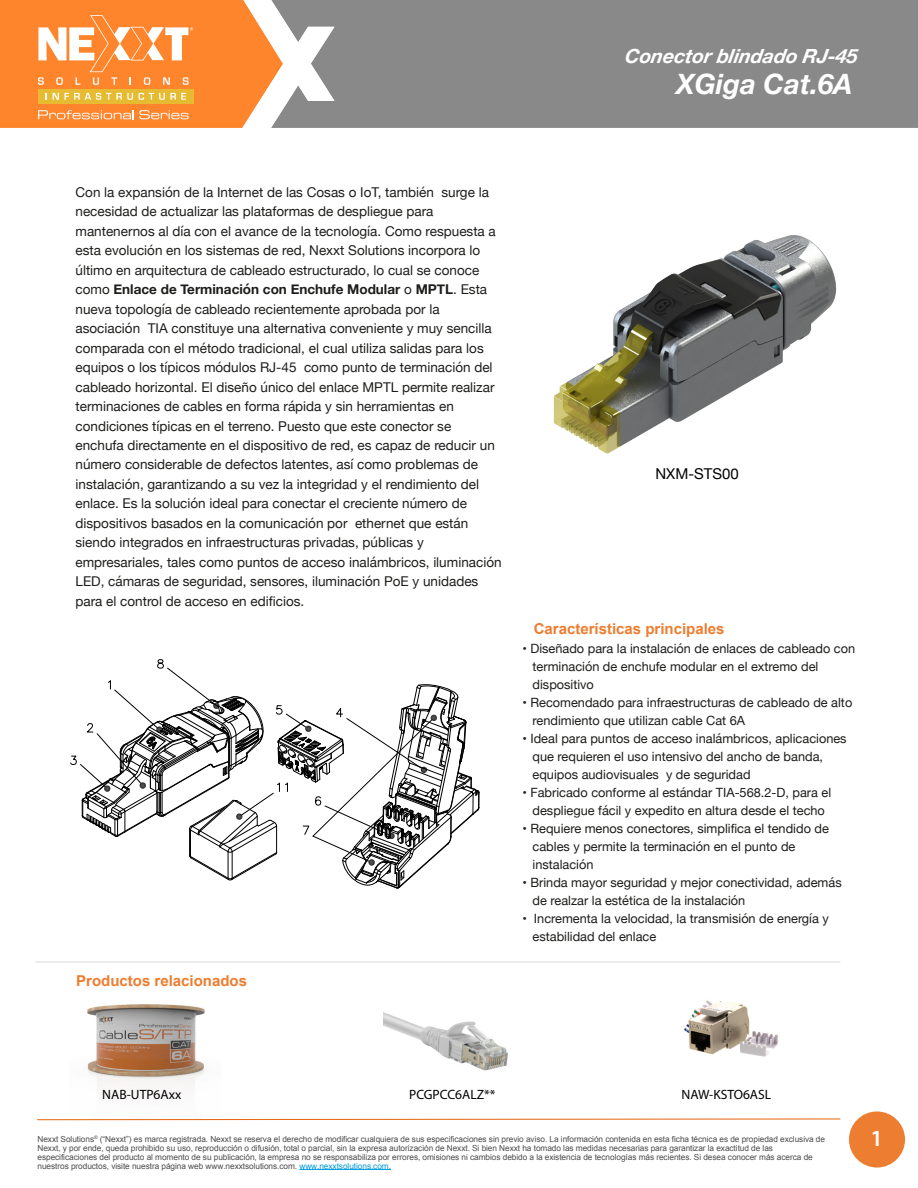
<style>
.page{position:relative;width:918px;height:1188px;background:#fff}
.page>*{position:absolute;margin:0;border:0;box-sizing:border-box;transform-origin:0 0}
.t1{font:italic 700 28.05px "Helvetica Neue";color:#fff}
.t2{font:600 23.25px "Myriad Pro";color:#fff}
.t3{font:italic 700 19.5px "Helvetica Neue";color:#fff}
.t4{font:700 15px "Arial";color:#ed7d31}
.t5{font:15px "Helvetica Neue";color:#000}
.t6{font:13.5px/19.5px "Helvetica Neue";color:#1d1d1b}
.t7{font:13.5px "Myriad Pro";color:#000}
.t8{font:12.75px/18px "Helvetica Neue";color:#1d1d1b}
.t9{font:8.25px/9px "Arial";letter-spacing:-.005em;color:#4c4c4e}
.s1{font-weight:700}
.s2{color:#009bdb}
</style>
<div class="page">
<img style="left:553px;top:235px;width:284px;height:219px">
<img style="left:65px;top:1004px;width:160px;height:117px">
<svg style="left:37px;top:1118px;width:803px;height:2px"></svg>
<div style="left:849px;top:1111px;width:56px;height:57px;background:#ed7d31;border-radius:50%"></div>
<div style="left:334px;top:0;width:584px;height:128px;background:#898989"></div>
<svg style="left:0;top:0;width:334px;height:128px"></svg>
<hr style="left:299px;top:1169px;width:92px;height:1px;background:#009bdb">
<svg style="left:70px;top:659px;width:410px;height:230px"></svg>
<img style="left:383px;top:1012px;width:125px;height:59px">
<img style="left:683px;top:1000px;width:95px;height:57px">
<hr style="left:35px;top:962px;width:805px;height:1px;background:#d9d8d6">
<h3 class="t3" style="left:625px;top:41px;width:238px">Conectorblindado RJ-45</h3>
<h1 class="t1" style="left:676px;top:62px;width:178px">XGiga Cat.6A</h1>
<p class="t6" style="left:76px;top:183px;width:428px">Con la expansión de la Internet de las Cosas o IoT, también surge la necesidad de actualizar las plataformas de despliegue para mantenernos al día con el avance de la tecnología. Como respuesta a esta evolución en los sistemas de red, Nexxt Solutions incorpora lo último en arquitectura de cableado estructurado, lo cual se conoce como <span class="s1">Enlace de Terminación con Enchufe Modular</span> o <span class="s1">MPTL</span>. Esta nueva topología de cableado recientemente aprobada por la asociación TIA constituye una alternativa conveniente y muy sencilla comparada con el método tradicional, el cual utiliza salidas para los equipos o los típicos módulos RJ-45 como punto de terminación del cableado horizontal. El diseño único del enlace MPTL permite realizar terminaciones de cables en forma rápida y sin herramientas en condiciones típicas en el terreno. Puesto que este conector se enchufa directamente en el dispositivo de red, es capaz de reducir un número considerable de defectos latentes, así como problemas de instalación, garantizando a su vez la integridad y el rendimiento del enlace. Es la solución ideal para conectar el creciente número de dispositivos basados en la comunicación por ethernet que están siendo integrados en infraestructuras privadas, públicas y empresariales, tales como puntos de acceso inalámbricos, iluminación LED, cámaras de seguridad, sensores, iluminación PoE y unidades para el control de acceso en edificios.</p>
<p class="t4" style="left:76px;top:971px;width:172px">Productos relacionados</p>
<p class="t5" style="left:656px;top:463px;width:85px">NXM-STS00</p>
<p class="t4" style="left:534px;top:618px;width:192px">Características principales</p>
<p class="t8" style="left:533px;top:640px;width:324px;text-indent:-10px">• Diseñado para la instalación de enlaces de cableado con terminación de enchufe modular en el extremo del dispositivo</p>
<p class="t8" style="left:533px;top:694px;width:321px;text-indent:-10px">• Recomendado para infraestructuras de cableado de alto rendimiento que utilizan cable Cat 6A</p>
<p class="t8" style="left:533px;top:730px;width:316px;text-indent:-10px">• Ideal para puntos de acceso inalámbricos, aplicaciones que requieren el uso intensivo del ancho de banda, equipos audiovisuales y de seguridad</p>
<p class="t8" style="left:522px;top:784px;width:310px;text-align:center">• Fabricado conforme al estándar TIA-568.2-D, para el despliegue fácil y expedito en altura desde el techo</p>
<p class="t8" style="left:533px;top:820px;width:298px;text-indent:-10px">• Requiere menos conectores, simplifica el tendido de cables y permite la terminación en el punto de instalación</p>
<p class="t8" style="left:533px;top:874px;width:311px;text-indent:-10px">• Brinda mayor seguridad y mejor conectividad, además de realzar la estética de la instalación</p>
<p class="t8" style="left:533px;top:910px;width:298px;text-indent:-10px">• Incrementa la velocidad, la transmisión de energía y estabilidad del enlace</p>
<p class="t7" style="left:102px;top:1086px;width:80px">NAB-UTP6Axx</p>
<p class="t7" style="left:409px;top:1086px;width:88px">PCGPCC6ALZ**</p>
<p class="t7" style="left:682px;top:1086px;width:91px">NAW-KSTO6ASL</p>
<p class="t9" style="left:37px;top:1134px;width:789px">Nexxt Solutions<sup>®</sup> (“Nexxt”) es marca registrada. Nexxt se reserva el derecho de modificar cualquiera de sus especificaciones sin previo aviso. La información contenida en esta ficha técnica es de propiedad exclusiva de Nexxt, y por ende, queda prohibido su uso, reproducción o difusión, total o parcial, sin la expresa autorización de Nexxt. Si bien Nexxt ha tomado las medidas necesarias para garantizar la exactitud de las especificaciones del producto al momento de su publicación, la empresa no se responsabiliza por errores, omisiones ni cambios debido a la existencia de tecnologías más recientes. Si desea conocer más acerca de nuestros productos, visite nuestra página web www.nexxtsolutions.com. <span class="s2">www.nexxtsolutions.com.</span></p>
<h2 class="t2" style="left:871px;top:1124px;width:14px">1</h2>
</div>
